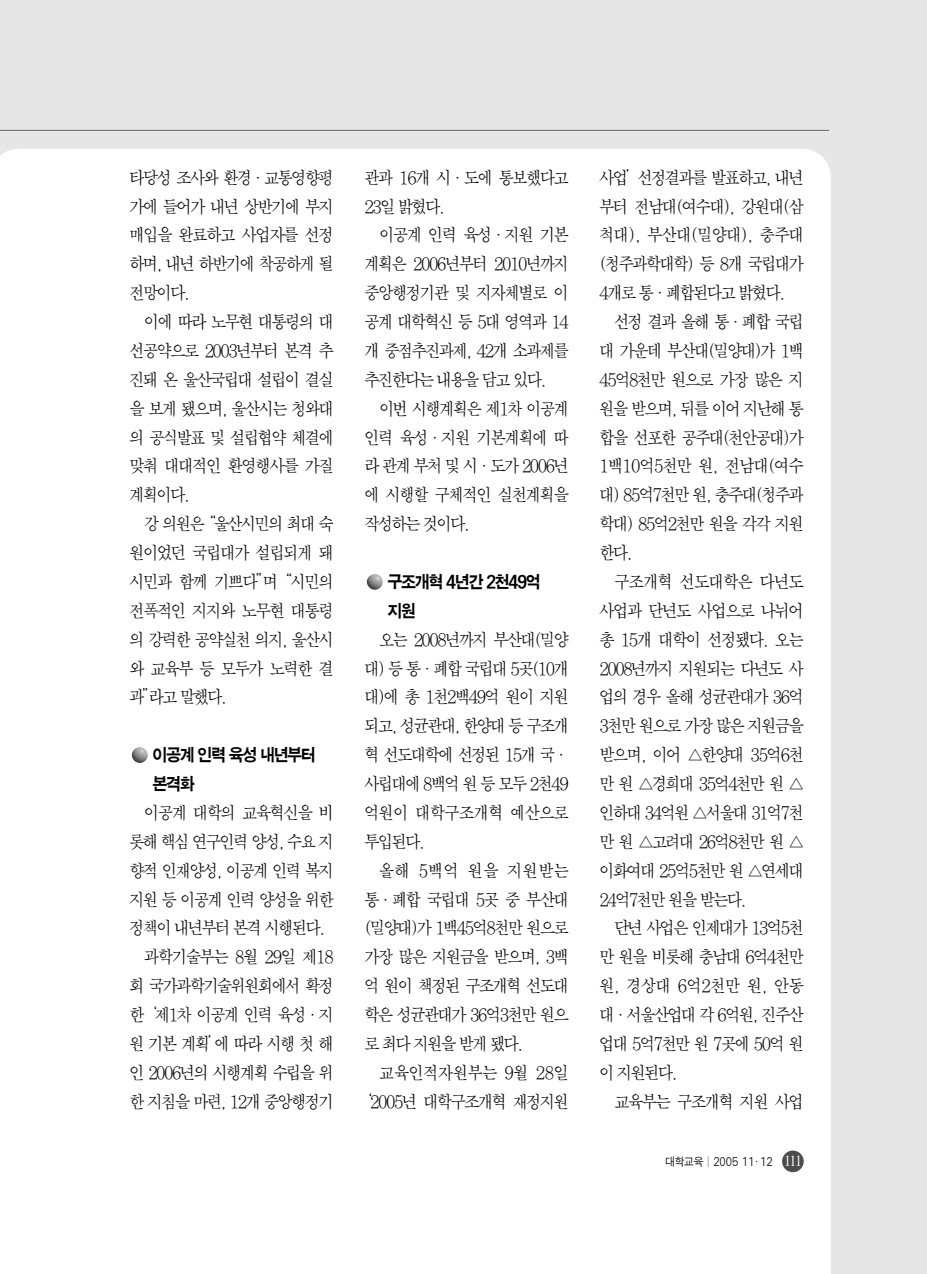
<style>
.page{position:relative;width:927px;height:1274px;background:#fff}
.page>*{position:absolute;margin:0;border:0;box-sizing:border-box;transform-origin:0 0}
.t1{font:17.5px "SM Amu";letter-spacing:-.135em;color:#000;scale:.9 1}
.t2{font:17.5px "SM Amu";letter-spacing:-.115em;color:#000;scale:.9 1}
.t3{font:17.5px "SM Ago K";letter-spacing:-.14em;color:#000;scale:.9 1}
.t4{font:17.5px "SM Amu";letter-spacing:-.08em;color:#000;scale:.9 1}
.t5{font:17.5px "SM Amu";letter-spacing:-.09em;color:#000;scale:.9 1}
.t6{font:17.5px "SM Amu";letter-spacing:-.105em;color:#000;scale:.9 1}
.t7{font:17.5px "SM Amu";letter-spacing:-.075em;color:#000;scale:.9 1}
.t8{font:17.5px "SM Amu";letter-spacing:-.065em;color:#000;scale:.9 1}
.t9{font:17.5px "SM Amu";letter-spacing:-.015em;color:#000;scale:.9 1}
.t10{font:11.38px "SM Ago J";letter-spacing:-.07em;color:#000;scale:.9 1}
.s1{font-family:"Times";font-size:15.75px;color:#fff}
</style>
<div class="page">
<div style="left:0;top:0;width:926px;height:1274px;background:#e6e6e6"></div>
<div style="left:1px;top:149px;width:829px;height:1125px;background:#fff"></div>
<svg style="left:0;top:155px;width:1px;height:1119px"></svg>
<hr style="left:0;top:130px;width:828px;height:1px;background:#666">
<img style="left:367px;top:574px;width:15px;height:16px">
<img style="left:132px;top:747px;width:16px;height:16px">
<div style="left:781px;top:1151px;width:22px;height:21px;background:#4d4d4d;border-radius:50%"></div>
<p class="t1" style="left:129px;top:170px;width:229px">타당성 조사와 환경·교통영향평</p>
<p class="t1" style="left:129px;top:198px;width:229px">가에 들어가 내년 상반기에 부지</p>
<p class="t2" style="left:129px;top:227px;width:229px">매입을 완료하고 사업자를 선정</p>
<p class="t1" style="left:129px;top:256px;width:229px">하며, 내년 하반기에 착공하게 될</p>
<p class="t1" style="left:129px;top:285px;width:69px">전망이다.</p>
<p class="t1" style="left:144px;top:314px;width:213px">이에 따라 노무현 대통령의 대</p>
<p class="t1" style="left:129px;top:343px;width:229px">선공약으로 2003년부터 본격 추</p>
<p class="t1" style="left:129px;top:372px;width:229px">진돼 온 울산국립대 설립이 결실</p>
<p class="t1" style="left:129px;top:401px;width:229px">을 보게 됐으며, 울산시는 청와대</p>
<p class="t1" style="left:129px;top:429px;width:229px">의 공식발표 및 설립협약 체결에</p>
<p class="t2" style="left:129px;top:458px;width:229px">맞춰 대대적인 환영행사를 가질</p>
<p class="t1" style="left:129px;top:487px;width:69px">계획이다.</p>
<p class="t1" style="left:144px;top:516px;width:213px">강 의원은“울산시민의 최대 숙</p>
<p class="t2" style="left:129px;top:545px;width:229px">원이었던 국립대가 설립되게 돼</p>
<p class="t6" style="left:129px;top:574px;width:229px">시민과 함께 기쁘다”며“시민의</p>
<p class="t2" style="left:129px;top:603px;width:229px">전폭적인 지지와 노무현 대통령</p>
<p class="t1" style="left:129px;top:632px;width:229px">의 강력한 공약실천 의지, 울산시</p>
<p class="t1" style="left:129px;top:660px;width:229px">와 교육부 등 모두가 노력한 결</p>
<p class="t1" style="left:129px;top:689px;width:110px">과”라고 말했다.</p>
<p class="t3" style="left:152px;top:747px;width:184px">이공계 인력 육성 내년부터</p>
<p class="t3" style="left:152px;top:776px;width:49px">본격화</p>
<p class="t1" style="left:144px;top:805px;width:213px">이공계 대학의 교육혁신을 비</p>
<p class="t1" style="left:129px;top:834px;width:229px">롯해 핵심 연구인력 양성, 수요 지</p>
<p class="t1" style="left:129px;top:863px;width:229px">향적 인재양성, 이공계 인력 복지</p>
<p class="t1" style="left:129px;top:891px;width:229px">지원 등 이공계 인력 양성을 위한</p>
<p class="t1" style="left:129px;top:920px;width:219px">정책이 내년부터 본격 시행된다.</p>
<p class="t2" style="left:144px;top:949px;width:213px">과학기술부는 8월 29일 제18</p>
<p class="t1" style="left:129px;top:978px;width:229px">회 국가과학기술위원회에서 확정</p>
<p class="t1" style="left:129px;top:1007px;width:229px">한‘제1차 이공계 인력 육성·지</p>
<p class="t1" style="left:129px;top:1036px;width:229px">원 기본 계획’에 따라 시행 첫 해</p>
<p class="t1" style="left:129px;top:1065px;width:229px">인 2006년의 시행계획 수립을 위</p>
<p class="t1" style="left:129px;top:1094px;width:229px">한 지침을 마련, 12개 중앙행정기</p>
<p class="t1" style="left:364px;top:170px;width:229px">관과 16개 시·도에 통보했다고</p>
<p class="t1" style="left:364px;top:198px;width:91px">23일 밝혔다.</p>
<p class="t1" style="left:379px;top:227px;width:213px">이공계 인력 육성·지원 기본</p>
<p class="t1" style="left:364px;top:256px;width:229px">계획은 2006년부터 2010년까지</p>
<p class="t2" style="left:364px;top:285px;width:229px">중앙행정기관 및 지자체별로 이</p>
<p class="t1" style="left:364px;top:314px;width:229px">공계 대학혁신 등 5대 영역과 14</p>
<p class="t1" style="left:364px;top:343px;width:229px">개 중점추진과제, 42개 소과제를</p>
<p class="t1" style="left:364px;top:372px;width:204px">추진한다는 내용을 담고 있다.</p>
<p class="t1" style="left:379px;top:401px;width:213px">이번 시행계획은 제1차 이공계</p>
<p class="t2" style="left:364px;top:429px;width:229px">인력 육성·지원 기본계획에 따</p>
<p class="t1" style="left:364px;top:458px;width:229px">라 관계 부처 및 시·도가 2006년</p>
<p class="t2" style="left:364px;top:487px;width:229px">에 시행할 구체적인 실천계획을</p>
<p class="t1" style="left:364px;top:516px;width:119px">작성하는 것이다.</p>
<p class="t3" style="left:387px;top:574px;width:172px">구조개혁 4년간 2천49억</p>
<p class="t3" style="left:387px;top:603px;width:34px">지원</p>
<p class="t1" style="left:379px;top:632px;width:213px">오는 2008년까지 부산대(밀양</p>
<p class="t1" style="left:364px;top:660px;width:229px">대) 등 통·폐합 국립대 5곳(10개</p>
<p class="t1" style="left:364px;top:689px;width:229px">대)에 총 1천2백49억 원이 지원</p>
<p class="t1" style="left:364px;top:718px;width:229px">되고, 성균관대, 한양대 등 구조개</p>
<p class="t1" style="left:364px;top:747px;width:229px">혁 선도대학에 선정된 15개 국·</p>
<p class="t1" style="left:364px;top:776px;width:229px">사립대에 8백억 원 등 모두 2천49</p>
<p class="t7" style="left:364px;top:805px;width:229px">억원이 대학구조개혁 예산으로</p>
<p class="t1" style="left:364px;top:834px;width:69px">투입된다.</p>
<p class="t9" style="left:379px;top:863px;width:213px">올해 5백억 원을 지원받는</p>
<p class="t1" style="left:364px;top:891px;width:229px">통·폐합 국립대 5곳 중 부산대</p>
<p class="t1" style="left:364px;top:920px;width:229px">(밀양대)가 1백45억8천만 원으로</p>
<p class="t1" style="left:364px;top:949px;width:229px">가장 많은 지원금을 받으며, 3백</p>
<p class="t1" style="left:364px;top:978px;width:229px">억 원이 책정된 구조개혁 선도대</p>
<p class="t1" style="left:364px;top:1007px;width:229px">학은 성균관대가 36억3천만 원으</p>
<p class="t1" style="left:364px;top:1036px;width:179px">로 최다 지원을 받게 됐다.</p>
<p class="t8" style="left:379px;top:1065px;width:213px">교육인적자원부는 9월 28일</p>
<p class="t1" style="left:356px;top:1094px;width:238px">‘2005년 대학구조개혁 재정지원</p>
<p class="t1" style="left:599px;top:170px;width:229px">사업’선정결과를 발표하고, 내년</p>
<p class="t1" style="left:599px;top:198px;width:229px">부터 전남대(여수대), 강원대(삼</p>
<p class="t4" style="left:599px;top:227px;width:229px">척대), 부산대(밀양대), 충주대</p>
<p class="t1" style="left:599px;top:256px;width:229px">(청주과학대학) 등 8개 국립대가</p>
<p class="t1" style="left:599px;top:285px;width:208px">4개로 통·폐합된다고 밝혔다.</p>
<p class="t1" style="left:613px;top:314px;width:213px">선정 결과 올해 통·폐합 국립</p>
<p class="t1" style="left:599px;top:343px;width:229px">대 가운데 부산대(밀양대)가 1백</p>
<p class="t1" style="left:599px;top:372px;width:229px">45억8천만 원으로 가장 많은 지</p>
<p class="t1" style="left:599px;top:401px;width:229px">원을 받으며, 뒤를 이어 지난해 통</p>
<p class="t1" style="left:599px;top:429px;width:229px">합을 선포한 공주대(천안공대)가</p>
<p class="t5" style="left:599px;top:458px;width:229px">1백10억5천만 원, 전남대(여수</p>
<p class="t1" style="left:599px;top:487px;width:229px">대) 85억7천만 원, 충주대(청주과</p>
<p class="t1" style="left:599px;top:516px;width:229px">학대) 85억2천만 원을 각각 지원</p>
<p class="t1" style="left:599px;top:545px;width:39px">한다.</p>
<p class="t4" style="left:613px;top:574px;width:213px">구조개혁 선도대학은 다년도</p>
<p class="t2" style="left:599px;top:603px;width:229px">사업과 단년도 사업으로 나뉘어</p>
<p class="t2" style="left:599px;top:632px;width:229px">총 15개 대학이 선정됐다. 오는</p>
<p class="t1" style="left:599px;top:660px;width:229px">2008년까지 지원되는 다년도 사</p>
<p class="t1" style="left:599px;top:689px;width:229px">업의 경우 올해 성균관대가 36억</p>
<p class="t1" style="left:599px;top:718px;width:229px">3천만 원으로 가장 많은 지원금을</p>
<p class="t1" style="left:599px;top:747px;width:229px">받으며, 이어 △한양대 35억6천</p>
<p class="t1" style="left:599px;top:776px;width:229px">만 원 △경희대 35억4천만 원 △</p>
<p class="t1" style="left:599px;top:805px;width:229px">인하대 34억원 △서울대 31억7천</p>
<p class="t1" style="left:599px;top:834px;width:229px">만 원 △고려대 26억8천만 원 △</p>
<p class="t1" style="left:599px;top:863px;width:229px">이화여대 25억5천만 원 △연세대</p>
<p class="t1" style="left:599px;top:891px;width:166px">24억7천만 원을 받는다.</p>
<p class="t1" style="left:613px;top:920px;width:213px">단년 사업은 인제대가 13억5천</p>
<p class="t1" style="left:599px;top:949px;width:229px">만 원을 비롯해 충남대 6억4천만</p>
<p class="t1" style="left:599px;top:978px;width:229px">원, 경상대 6억2천만 원, 안동</p>
<p class="t1" style="left:599px;top:1007px;width:229px">대·서울산업대 각 6억원, 진주산</p>
<p class="t1" style="left:599px;top:1036px;width:229px">업대 5억7천만 원 7곳에 50억 원</p>
<p class="t1" style="left:599px;top:1065px;width:89px">이 지원된다.</p>
<p class="t1" style="left:613px;top:1094px;width:213px">교육부는 구조개혁 지원 사업</p>
<p class="t10" style="left:664px;top:1157px;width:154px">대학교육 | 2005 11₩12 <span class="s1">111</span></p>
</div>
